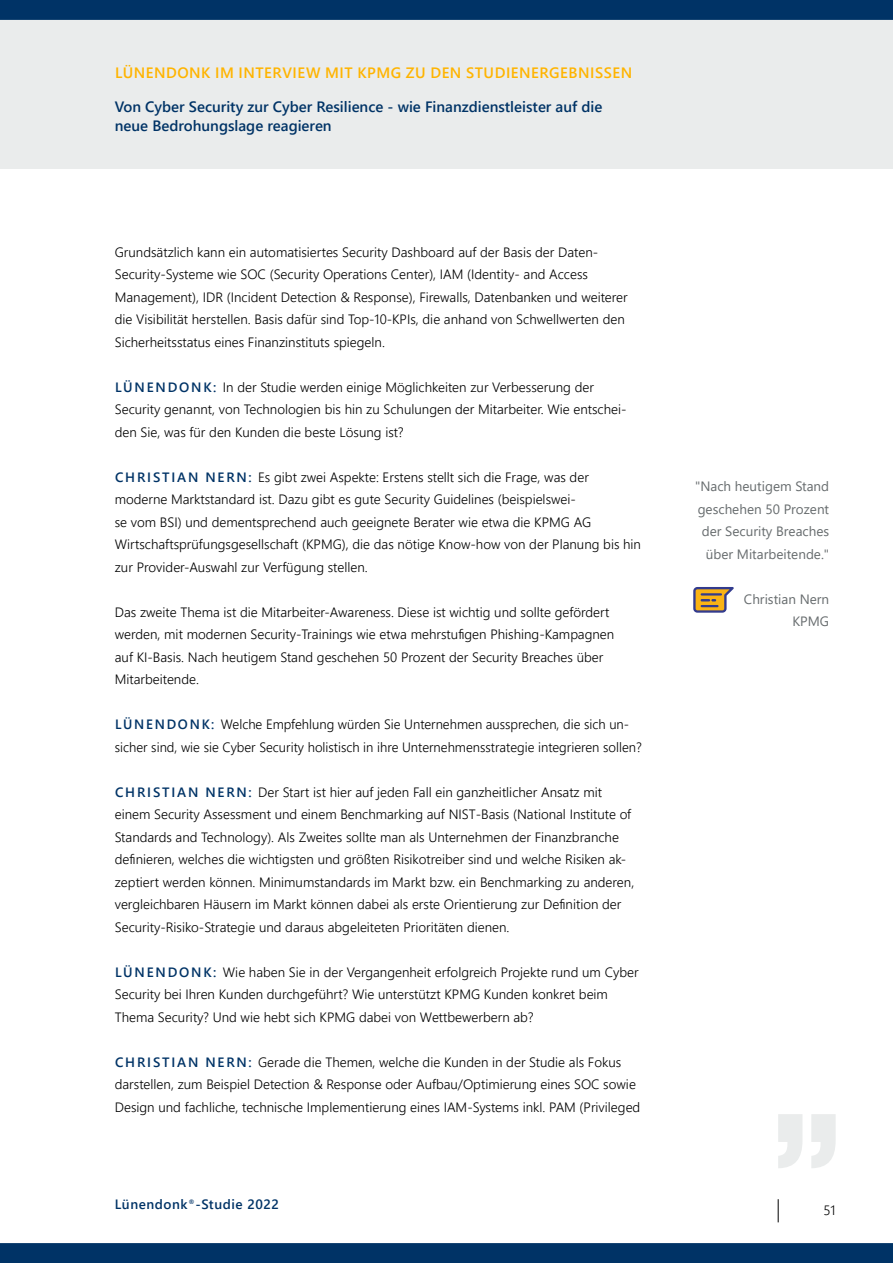
<style>
.page{position:relative;width:893px;height:1263px;background:#fff}
.page>*{position:absolute;margin:0;border:0;box-sizing:border-box;transform-origin:0 0}
.t1{font:600 15px/19.5px "Segoe UI";color:#036}
.t2{font:600 15px "Segoe UI";letter-spacing:.035em;color:#ffb400}
.t3{font:300 13.5px/22.5px "Segoe UI";color:#000}
.t4{font:13.5px/22.5px "Segoe UI";color:#676c6e;text-align:right}
.t5{font:600 13.5px "Segoe UI";letter-spacing:.04em;color:#036}
.s1{font-weight:600;color:#036}
</style>
<div class="page">
<div style="left:0;top:0;width:893px;height:169px;background:#eaecec"></div>
<svg style="left:778px;top:1199px;width:1px;height:23px"></svg>
<div style="left:0;top:1243px;width:893px;height:20px;background:#036"></div>
<svg style="left:778px;top:1114px;width:58px;height:54px"></svg>
<div style="left:0;top:0;width:893px;height:20px;background:#036"></div>
<svg style="left:693px;top:587px;width:41px;height:26px"></svg>
<p class="t2" style="left:115px;top:58px;width:20px">Lünendonk</p>
<p class="t2" style="left:215px;top:58px;width:39px">im Interview</p>
<p class="t2" style="left:325px;top:58px;width:10px">mit</p>
<p class="t2" style="left:357px;top:58px;width:84px">KPMG zu den</p>
<p class="t2" style="left:466px;top:58px;width:19px">Studienergebnissen</p>
<p class="t1" style="left:115px;top:95px;width:489px">Von Cyber Security zur Cyber Resilience - wie Finanzdienstleister auf die neue Bedrohungslage reagieren</p>
<p class="t3" style="left:115px;top:239px;width:514px">Grundsätzlich kann ein automatisiertes Security Dashboard auf der Basis der Daten-Security-Systeme wie SOC (Security Operations Center), IAM (Identity- and Access Management), IDR (Incident Detection &amp; Response), Firewalls, Datenbanken und weiterer die Visibilität herstellen. Basis dafür sind Top-10-KPIs, die anhand von Schwellwerten den Sicherheitsstatus eines Finanzinstituts spiegeln.</p>
<p class="t3" style="left:115px;top:374px;width:513px"><span class="s1">LÜNENDONK:</span> In der Studie werden einige Möglichkeiten zur Verbesserung der<br>Security genannt, von Technologien bis hin zu Schulungen der Mitarbeiter. Wie entschei&shy;den Sie, was für den Kunden die beste Lösung ist?</p>
<p class="t3" style="left:115px;top:464px;width:528px"><span class="s1">CHRISTIAN NERN:</span> Es gibt zwei Aspekte: Erstens stellt sich die Frage, was der moderne Marktstandard ist. Dazu gibt es gute Security Guidelines (beispielswei-<br>se vom BSI) und dementsprechend auch geeignete Berater wie etwa die KPMG AG Wirtschaftsprüfungsgesellschaft (KPMG), die das nötige Know-how von der Planung bis hin zur Provider-Auswahl zur Verfügung stellen.</p>
<p class="t3" style="left:115px;top:599px;width:501px">Das zweite Thema ist die Mitarbeiter-Awareness. Diese ist wichtig und sollte gefördert werden, mit modernen Security-Trainings wie etwa mehrstufigen Phishing-Kampagnen auf KI-Basis. Nach heutigem Stand geschehen 50 Prozent der Security Breaches über Mitarbeitende.</p>
<p class="t3" style="left:115px;top:712px;width:529px"><span class="s1">LÜNENDONK:</span> Welche Empfehlung würden Sie Unternehmen aussprechen, die sich un&shy;sicher sind, wie sie Cyber Security holistisch in ihre Unternehmensstrategie integrieren sollen?</p>
<p class="t3" style="left:115px;top:779px;width:521px"><span class="s1">CHRISTIAN NERN:</span> Der Start ist hier auf jeden Fall ein ganzheitlicher Ansatz mit einem Security Assessment und einem Benchmarking auf NIST-Basis (National Institute of Standards and Technology). Als Zweites sollte man als Unternehmen der Finanzbranche definieren, welches die wichtigsten und größten Risikotreiber sind und welche Risiken ak&shy;zeptiert werden können. Minimumstandards im Markt bzw. ein Benchmarking zu anderen, vergleichbaren Häusern im Markt können dabei als erste Orientierung zur Definition der Security-Risiko-Strategie und daraus abgeleiteten Prioritäten dienen.</p>
<p class="t3" style="left:115px;top:959px;width:525px"><span class="s1">LÜNENDONK:</span> Wie haben Sie in der Vergangenheit erfolgreich Projekte rund um Cyber<br>Security bei Ihren Kunden durchgeführt? Wie unterstützt KPMG Kunden konkret beim<br>Thema Security? Und wie hebt sich KPMG dabei von Wettbewerbern ab?</p>
<p class="t3" style="left:115px;top:1049px;width:527px"><span class="s1">CHRISTIAN NERN:</span> Gerade die Themen, welche die Kunden in der Studie als Fokus darstellen, zum Beispiel Detection &amp; Response oder Aufbau/Optimierung eines SOC sowie<br>Design und fachliche, technische Implementierung eines IAM-Systems inkl. PAM (Privileged</p>
<p class="t5" style="left:115px;top:1191px;width:166px">Lünendonk<sup>®</sup>-Studie 2022</p>
<p class="t4" style="left:695px;top:474px;width:136px">"Nach heutigem Stand geschehen 50 Prozent der Security Breaches über Mitarbeitende."</p>
<p class="t4" style="left:744px;top:587px;width:87px">Christian Nern<br>KPMG</p>
<p class="t3" style="left:823px;top:1197px;width:14px">51</p>
</div>
